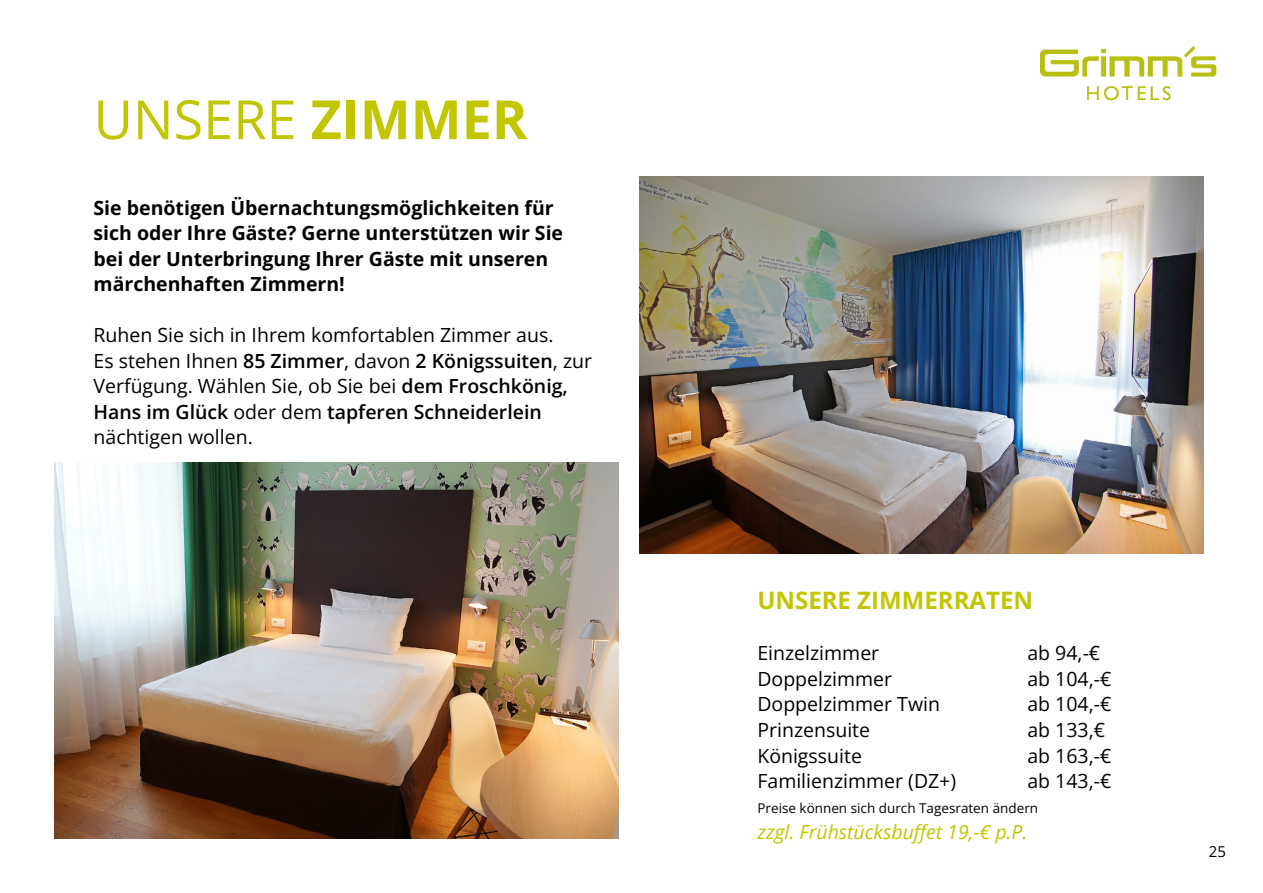
<style>
.page{position:relative;width:1263px;height:893px;background:#fff}
.page>*{position:absolute;margin:0;border:0;box-sizing:border-box;transform-origin:0 0}
.t1{font:54px "Open Sans";color:#c1c600}
.t2{font:700 24px "Open Sans";color:#c1c600}
.t3{font:19.5px/25.5px "Open Sans";color:#000}
.t4{font:700 19.5px/25.5px "Open Sans";color:#000}
.t5{font:italic 19.5px "Open Sans";color:#c1c600}
.t6{font:15px "Open Sans";color:#000}
.t7{font:13.5px "Open Sans";color:#000}
.s1{font-weight:700}
.s2{font-weight:600}
</style>
<div class="page">
<img style="left:1040px;top:46px;width:177px;height:54px">
<img style="left:639px;top:177px;width:565px;height:376px">
<img style="left:54px;top:463px;width:564px;height:376px">
<h1 class="t1" style="left:94px;top:83px;width:435px">UNSERE <span class="s1">ZIMMER</span></h1>
<p class="t4" style="left:94px;top:194px;width:471px">Sie benötigen Übernachtungsmöglichkeiten für sich oder Ihre Gäste? Gerne unterstützen wir Sie bei der Unterbringung Ihrer Gäste mit unseren märchenhaften Zimmern!</p>
<p class="t3" style="left:94px;top:322px;width:500px">Ruhen Sie sich in Ihrem komfortablen Zimmer aus.<br>Es stehen Ihnen <span class="s2">85 Zimmer</span>, davon <span class="s2">2 Königssuiten</span>, zur Verfügung. Wählen Sie, ob Sie bei <span class="s2">dem Froschkönig, Hans im Glück</span> oder dem <span class="s2">tapferen Schneiderlein </span>nächtigen wollen.</p>
<p class="t2" style="left:757px;top:584px;width:277px">UNSERE ZIMMERRATEN</p>
<p class="t3" style="left:757px;top:640px;width:123px">Einzelzimmer</p>
<p class="t3" style="left:1027px;top:640px;width:74px">ab 94,-€</p>
<p class="t3" style="left:757px;top:666px;width:136px">Doppelzimmer</p>
<p class="t3" style="left:1027px;top:666px;width:85px">ab 104,-€</p>
<p class="t3" style="left:757px;top:691px;width:184px">Doppelzimmer Twin</p>
<p class="t3" style="left:1027px;top:691px;width:85px">ab 104,-€</p>
<p class="t3" style="left:757px;top:717px;width:114px">Prinzensuite</p>
<p class="t3" style="left:1027px;top:717px;width:79px">ab 133,€</p>
<p class="t3" style="left:757px;top:742px;width:106px">Königssuite</p>
<p class="t3" style="left:1027px;top:742px;width:85px">ab 163,-€</p>
<p class="t3" style="left:757px;top:768px;width:200px">Familienzimmer (DZ+)</p>
<p class="t3" style="left:1027px;top:768px;width:85px">ab 143,-€</p>
<p class="t7" style="left:757px;top:799px;width:282px">Preise können sich durch Tagesraten ändern</p>
<p class="t5" style="left:757px;top:818px;width:272px">zzgl. Frühstücksbuffet 19,-€ p.P.</p>
<p class="t6" style="left:1209px;top:841px;width:19px">25</p>
</div>
